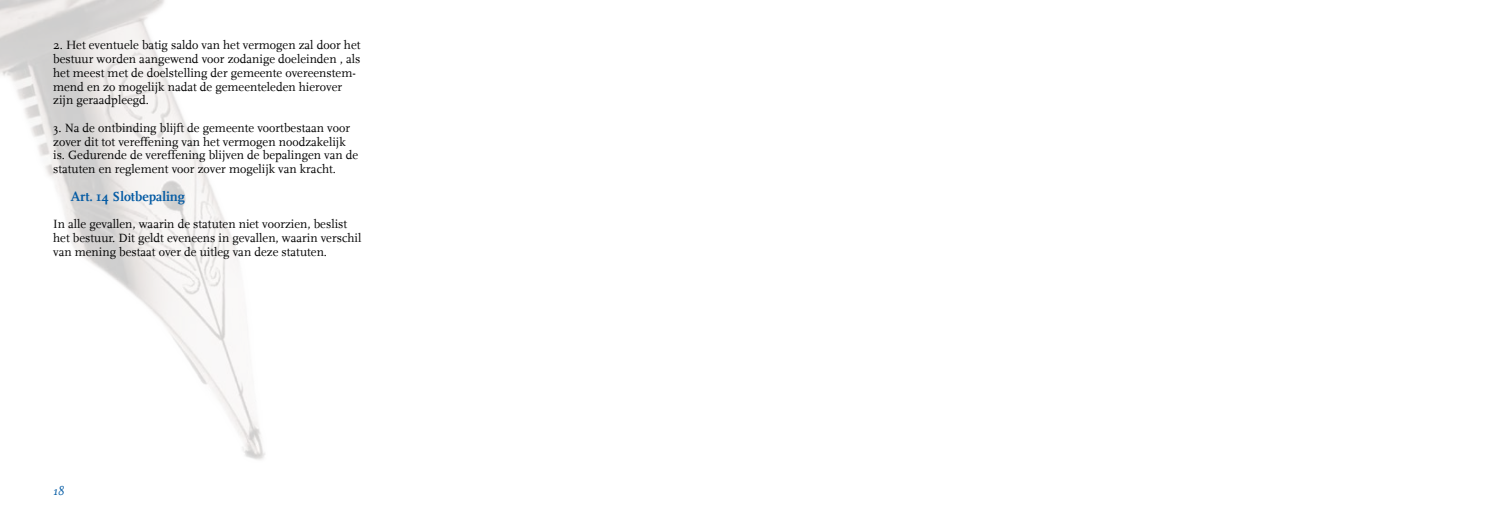
<style>
.page{position:relative;width:1489px;height:525px;background:#fff}
.page>*{position:absolute;margin:0;border:0;box-sizing:border-box;transform-origin:0 0}
.t1{font:700 13.75px "Scala";color:#045ba4}
.t2{font:12.5px/13.8px "Scala";color:#000}
.t3{font:italic 12.5px "Scala";color:#045ba4}
</style>
<div class="page">
<img style="left:0;top:0;width:265px;height:460px">
<p class="t2" style="left:53px;top:38px;width:309px">2. Het eventuele batig saldo van het vermogen zal door het bestuur worden aangewend voor zodanige doeleinden , als het meest met de doelstelling der gemeente overeenstem&shy;mend en zo mogelijk nadat de gemeenteleden hierover zijn geraadpleegd.</p>
<p class="t2" style="left:53px;top:121px;width:306px">3. Na de ontbinding blijft de gemeente voortbestaan voor zover dit tot vereffening van het vermogen noodzakelijk is. Gedurende de vereffening blijven de bepalingen van de statuten en reglement voor zover mogelijk van kracht.</p>
<p class="t1" style="left:71px;top:188px;width:115px">Art. 14 Slotbepaling</p>
<p class="t2" style="left:53px;top:217px;width:310px">In alle gevallen, waarin de statuten niet voorzien, beslist het bestuur. Dit geldt eveneens in gevallen, waarin verschil van mening bestaat over de uitleg van deze statuten.</p>
<p class="t3" style="left:53px;top:484px;width:12px">18</p>
</div>
